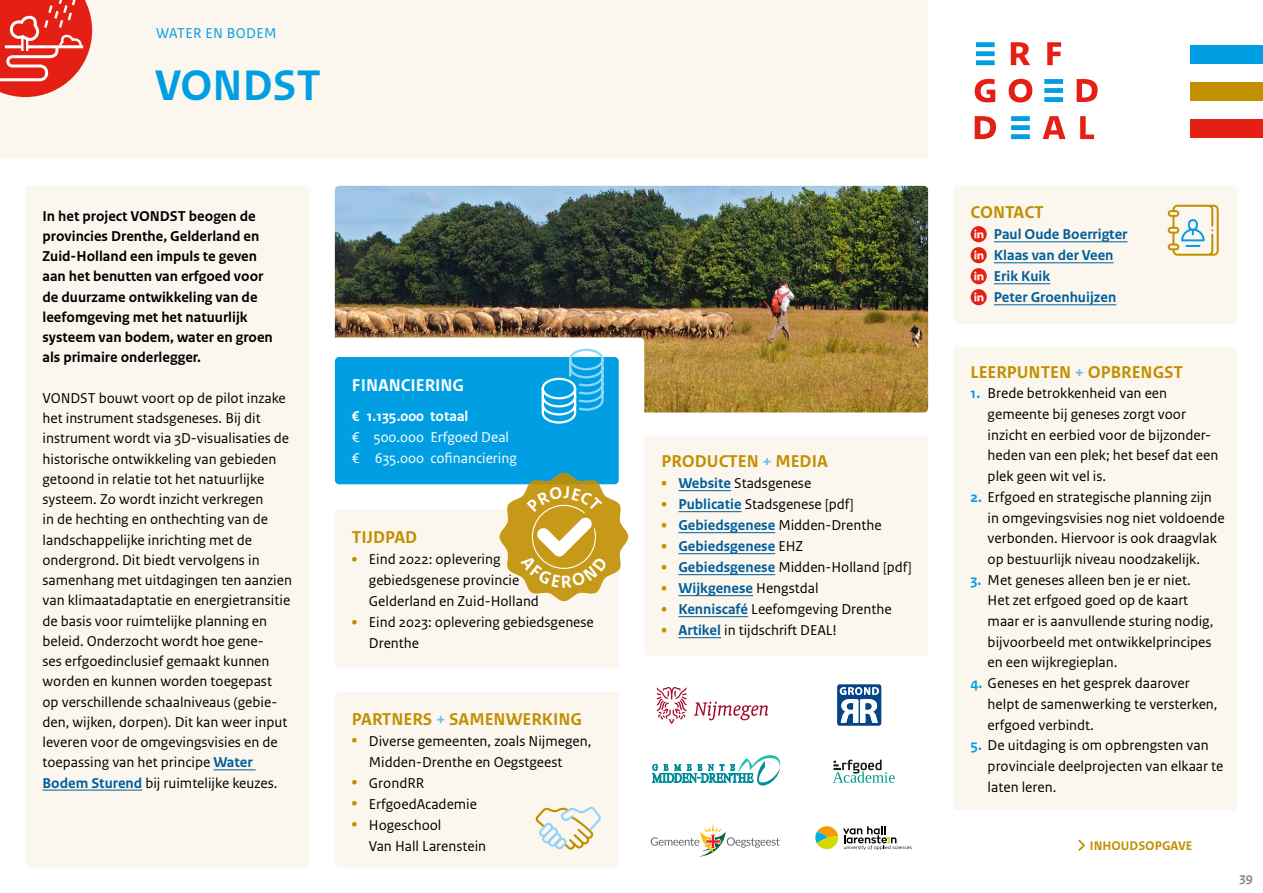
<style>
.page{position:relative;width:1263px;height:893px;background:#fff}
.page>*{position:absolute;margin:0;border:0;box-sizing:border-box;transform-origin:0 0}
.t1{font:700 45px "Rijksoverheid Sans Text";color:#009fe3}
.t2{font:700 18px "Rijksoverheid Sans Text";color:#c18f00}
.t3{font:700 18px "Rijksoverheid Sans Text";color:#fff}
.t4{font:15px/20.2px "Rijksoverheid Sans Text";color:#000}
.t5{font:700 15px/20.2px "Rijksoverheid Sans Text";color:#000}
.t6{font:700 15px/21px "Rijksoverheid Sans Text";color:#005e9c}
.t7{font:15px/21px "Rijksoverheid Sans Text";color:#fff}
.t8{font:700 15px "Rijksoverheid Sans Text";color:#fff}
.t9{font:15px "Rijksoverheid Sans Text";letter-spacing:.025em;color:#009fe3}
.t10{font:700 13.5px "Rijksoverheid Sans Text";color:#878787}
.t11{font:700 13.2px "Rijksoverheid Sans Text";color:#c28f00}
.s1{font-weight:700;color:#005e9c}
.s2{font-weight:700;font-size:19.5px;color:#c18f00}
.s3{color:#6cc1df}
.s4{font-size:19.5px;color:#c18f00}
.s5{font-weight:400;color:#000}
.s6{font-weight:700;color:#009fe3}
</style>
<div class="page">
<div style="left:0;top:0;width:928px;height:158px;background:#fbf7ee"></div>
<div style="left:1190px;top:45px;width:73px;height:19px;background:#009fe3"></div>
<div style="left:1190px;top:120px;width:73px;height:18px;background:#e41f13"></div>
<div style="left:1190px;top:82px;width:73px;height:19px;background:#c18f00"></div>
<svg style="left:1011px;top:42px;width:19px;height:23px"></svg>
<svg style="left:1047px;top:42px;width:14px;height:23px"></svg>
<svg style="left:975px;top:79px;width:20px;height:23px"></svg>
<svg style="left:1009px;top:79px;width:23px;height:23px"></svg>
<svg style="left:1076px;top:79px;width:21px;height:23px"></svg>
<svg style="left:975px;top:116px;width:21px;height:23px"></svg>
<svg style="left:1043px;top:116px;width:22px;height:23px"></svg>
<svg style="left:1080px;top:116px;width:14px;height:23px"></svg>
<svg style="left:976px;top:42px;width:19px;height:23px"></svg>
<svg style="left:1011px;top:116px;width:19px;height:23px"></svg>
<svg style="left:1044px;top:79px;width:19px;height:23px"></svg>
<svg style="left:0;top:0;width:92px;height:97px;background:#ea544a"></svg>
<div style="left:26px;top:186px;width:283px;height:681px;background:#fbf7ee;border-radius:4px"></div>
<div style="left:954px;top:347px;width:283px;height:463px;background:#fbf7ee;border-radius:4px"></div>
<div style="left:954px;top:186px;width:283px;height:138px;background:#fbf7ee;border-radius:4px"></div>
<img style="left:335px;top:186px;width:593px;height:226px">
<div style="left:324px;top:338px;width:320px;height:131px;background:#fff;border-radius:4px"></div>
<hr style="left:213px;top:769px;width:43px;height:1px;background:#005e9c">
<hr style="left:43px;top:790px;width:99px;height:1px;background:#005e9c">
<div style="left:335px;top:692px;width:284px;height:175px;background:#fbf7ee;border-radius:4px"></div>
<svg style="left:535px;top:806px;width:66px;height:44px"></svg>
<hr style="left:994px;top:241px;width:133px;height:1px;background:#005e9c">
<hr style="left:994px;top:262px;width:119px;height:1px;background:#005e9c">
<hr style="left:994px;top:283px;width:56px;height:1px;background:#005e9c">
<hr style="left:994px;top:304px;width:122px;height:1px;background:#005e9c">
<svg style="left:971px;top:226px;width:16px;height:79px"></svg>
<div style="left:644px;top:436px;width:284px;height:220px;background:#fbf7ee;border-radius:4px"></div>
<hr style="left:678px;top:490px;width:53px;height:1px;background:#005e9c">
<hr style="left:678px;top:511px;width:64px;height:1px;background:#005e9c">
<hr style="left:678px;top:532px;width:97px;height:1px;background:#005e9c">
<hr style="left:678px;top:553px;width:97px;height:1px;background:#005e9c">
<hr style="left:678px;top:574px;width:97px;height:1px;background:#005e9c">
<hr style="left:678px;top:595px;width:75px;height:1px;background:#005e9c">
<hr style="left:678px;top:616px;width:70px;height:1px;background:#005e9c">
<hr style="left:678px;top:637px;width:43px;height:1px;background:#005e9c">
<div style="left:335px;top:357px;width:284px;height:127px;background:#009fe3;border-radius:4px"></div>
<svg style="left:541px;top:348px;width:63px;height:76px"></svg>
<svg style="left:1168px;top:205px;width:51px;height:51px"></svg>
<div style="left:335px;top:509px;width:284px;height:159px;background:#fbf7ee;border-radius:4px"></div>
<svg style="left:657px;top:687px;width:111px;height:37px"></svg>
<svg style="left:652px;top:755px;width:128px;height:31px"></svg>
<svg style="left:651px;top:824px;width:129px;height:33px"></svg>
<svg style="left:837px;top:684px;width:45px;height:42px"></svg>
<svg style="left:832px;top:760px;width:63px;height:23px"></svg>
<svg style="left:815px;top:826px;width:97px;height:24px"></svg>
<svg style="left:1078px;top:840px;width:7px;height:11px"></svg>
<svg style="left:500px;top:473px;width:128px;height:128px"></svg>
<p class="t9" style="left:156px;top:24px;width:122px">WATER EN BODEM</p>
<h1 class="t1" style="left:155px;top:60px;width:168px">VONDST</h1>
<p class="t5" style="left:43px;top:206px;width:232px">In het project VONDST beogen de provincies Drenthe, Gelderland en<br>Zuid-Holland een impuls te geven aan het benutten van erfgoed voor de duurzame ontwikkeling van de leefomgeving met het natuurlijk systeem van bodem, water en groen als primaire onderlegger.</p>
<p class="t4" style="left:43px;top:388px;width:251px">VONDST bouwt voort op de pilot inzake het instrument stadsgeneses. Bij dit instrument wordt via 3D-visualisaties de historische ontwikkeling van gebieden getoond in relatie tot het natuurlijke systeem. Zo wordt inzicht verkregen<br>in de hechting en onthechting van de landschappelijke inrichting met de ondergrond. Dit biedt vervolgens in samenhang met uitdagingen ten aanzien van klimaatadaptatie en energietransitie de basis voor ruimtelijke planning en beleid. Onderzocht wordt hoe gene-<br>ses erfgoedinclusief gemaakt kunnen worden en kunnen worden toegepast<br>op verschillende schaalniveaus (gebie&shy;den, wijken, dorpen). Dit kan weer input leveren voor de omgevingsvisies en de toepassing van het principe <span class="s1">Water Bodem Sturend</span> bij ruimtelijke keuzes.</p>
<p class="t3" style="left:352px;top:374px;width:114px">FINANCIERING</p>
<p class="t8" style="left:352px;top:407px;width:118px">€ 1.135.000 totaal</p>
<p class="t7" style="left:352px;top:426px;width:166px">€ 500.000 Erfgoed Deal € 635.000 cofinanciering</p>
<p class="t2" style="left:352px;top:527px;width:67px">TIJDPAD</p>
<p class="t4" style="left:369px;top:549px;width:172px;line-height:21px;text-indent:-17px"><span class="s2">•</span> Eind 2022: oplevering gebiedsgenese provincie<br>Gelderland en Zuid-Holland</p>
<p class="t4" style="left:369px;top:612px;width:226px;line-height:21px;text-indent:-17px"><span class="s2">•</span> Eind 2023: oplevering gebiedsgenese<br>Drenthe</p>
<p class="t2" style="left:352px;top:708px;width:231px">PARTNERS <span class="s3">+</span> SAMENWERKING</p>
<p class="t4" style="left:369px;top:730px;width:224px;line-height:21px;text-indent:-17px"><span class="s2">•</span> Diverse gemeenten, zoals Nijmegen,<br>Midden-Drenthe en Oegstgeest</p>
<p class="t4" style="left:352px;top:773px;width:74px"><span class="s2">•</span> GrondRR</p>
<p class="t4" style="left:352px;top:794px;width:127px"><span class="s2">•</span> ErfgoedAcademie</p>
<p class="t4" style="left:369px;top:814px;width:119px;line-height:21px;text-indent:-17px"><span class="s2">•</span> Hogeschool<br>Van Hall Larenstein</p>
<p class="t2" style="left:661px;top:451px;width:168px">PRODUCTEN <span class="s3">+</span> MEDIA</p>
<p class="t4" style="left:661px;top:473px;width:151px"><span class="s2">•</span> <span class="s1">Website</span> Stadsgenese</p>
<p class="t4" style="left:661px;top:494px;width:194px"><span class="s2">•</span> <span class="s1">Publicatie</span> Stadsgenese [pdf]</p>
<p class="t4" style="left:661px;top:515px;width:222px"><span class="s2">•</span> <span class="s1">Gebiedsgenese</span> Midden-Drenthe</p>
<p class="t6" style="left:661px;top:536px;width:143px"><span class="s4">•</span> Gebiedsgenese <span class="s5">EHZ</span></p>
<p class="t4" style="left:661px;top:557px;width:252px"><span class="s2">•</span> <span class="s1">Gebiedsgenese</span> Midden-Holland [pdf]</p>
<p class="t6" style="left:661px;top:578px;width:159px"><span class="s4">•</span> Wijkgenese <span class="s5">Hengstdal</span></p>
<p class="t4" style="left:661px;top:599px;width:232px"><span class="s2">•</span> <span class="s1">Kenniscafé</span> Leefomgeving Drenthe</p>
<p class="t4" style="left:661px;top:620px;width:177px"><span class="s2">•</span> <span class="s1">Artikel</span> in tijdschrift DEAL!</p>
<p class="t2" style="left:971px;top:202px;width:75px">CONTACT</p>
<p class="t6" style="left:994px;top:224px;width:135px">Paul Oude Boerrigter<br>Klaas van der Veen<br>Erik Kuik<br>Peter Groenhuijzen</p>
<p class="t2" style="left:971px;top:362px;width:214px">LEERPUNTEN <span class="s3">+</span> OPBRENGST</p>
<p class="t4" style="left:988px;top:383px;width:232px;line-height:20.7px;text-indent:-17px"><span class="s6">1.</span> Brede betrokkenheid van een gemeente bij geneses zorgt voor inzicht en eerbied voor de bijzonder&shy;heden van een plek; het besef dat een plek geen wit vel is.</p>
<p class="t4" style="left:988px;top:487px;width:238px;line-height:20.7px;text-indent:-17px"><span class="s6">2.</span> Erfgoed en strategische planning zijn in omgevingsvisies nog niet voldoende verbonden. Hiervoor is ook draagvlak op bestuurlijk niveau noodzakelijk.</p>
<p class="t4" style="left:988px;top:570px;width:227px;line-height:20.7px;text-indent:-17px"><span class="s6">3.</span> Met geneses alleen ben je er niet.<br>Het zet erfgoed goed op de kaart maar er is aanvullende sturing nodig, bijvoorbeeld met ontwikkelprincipes en een wijkregieplan.</p>
<p class="t4" style="left:988px;top:673px;width:231px;line-height:20.7px;text-indent:-17px"><span class="s6">4.</span> Geneses en het gesprek daarover helpt de samenwerking te versterken, erfgoed verbindt.</p>
<p class="t4" style="left:988px;top:735px;width:237px;line-height:20.7px;text-indent:-17px"><span class="s6">5.</span> De uitdaging is om opbrengsten van provinciale deelprojecten van elkaar te laten leren.</p>
<p class="t11" style="left:1090px;top:838px;width:104px">INHOUDSOPGAVE</p>
<p class="t10" style="left:1239px;top:869px;width:15px">39</p>
</div>
